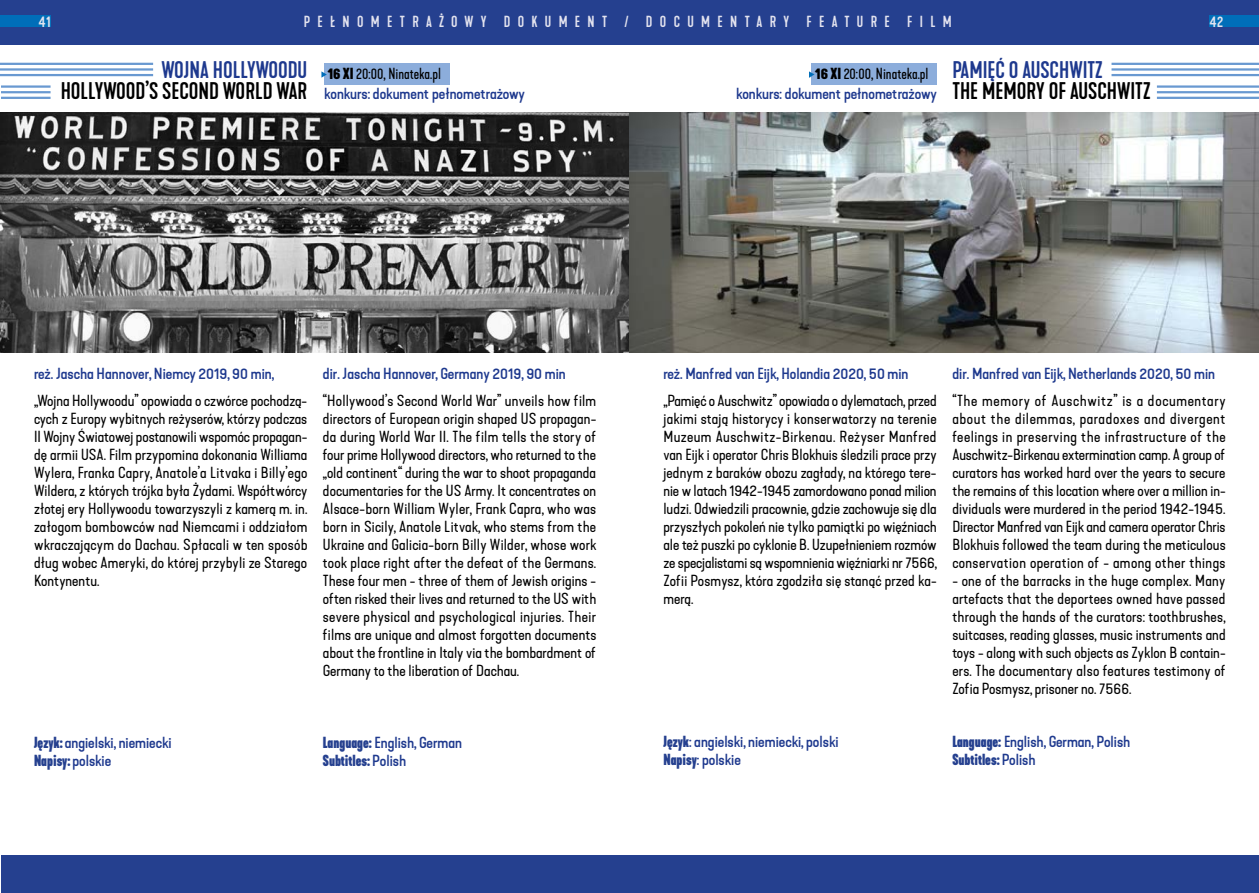
<style>
.page{position:relative;width:1259px;height:893px;background:#fff}
.page>*{position:absolute;margin:0;border:0;box-sizing:border-box;transform-origin:0 0}
.t1{font:500 22.5px "Kapra Neue";color:#1e398e}
.t2{font:500 22.5px "Kapra Neue";color:#000}
.t3{font:expanded 15px/18px "Kapra Neue";letter-spacing:.01em;color:#000;text-align:justify}
.t4{font:500 expanded 15px/18px "Kapra Neue";color:#1e398e}
.t5{font:500 15px "Kapra Neue";letter-spacing:.49em;color:#e3e3ef}
.t6{font:15px "Kapra Neue";color:#000}
.s1{font-weight:700}
.s2{font-stretch:normal;font-size:22.5px;color:#000}
.s3{font-weight:700;font-stretch:condensed;color:#25408f}
</style>
<div class="page">
<div style="left:1px;top:855px;width:1258px;height:38px;background:#25408f"></div>
<div style="left:0;top:0;width:1259px;height:44px;background:#25408f"></div>
<div style="left:0;top:16px;width:51px;height:11px;background:#006eb9"></div>
<div style="left:1210px;top:16px;width:49px;height:11px;background:#006eb9"></div>
<img style="left:0;top:113px;width:1259px;height:240px">
<hr style="left:0;top:63px;width:153px;height:2px;background:#6999d1">
<hr style="left:0;top:68px;width:153px;height:3px;background:#6999d1">
<hr style="left:0;top:74px;width:153px;height:2px;background:#6999d1">
<hr style="left:1111px;top:63px;width:148px;height:2px;background:#6999d1">
<hr style="left:1111px;top:68px;width:148px;height:3px;background:#6999d1">
<hr style="left:1111px;top:74px;width:148px;height:2px;background:#6999d1">
<hr style="left:1px;top:85px;width:50px;height:3px;background:#6999d1">
<hr style="left:1px;top:91px;width:50px;height:2px;background:#6999d1">
<hr style="left:1px;top:97px;width:50px;height:2px;background:#6999d1">
<hr style="left:1157px;top:85px;width:102px;height:3px;background:#6999d1">
<hr style="left:1157px;top:91px;width:102px;height:2px;background:#6999d1">
<hr style="left:1157px;top:97px;width:102px;height:2px;background:#6999d1">
<div style="left:324px;top:64px;width:125px;height:21px;background:#8caddb"></div>
<div style="left:811px;top:64px;width:126px;height:21px;background:#8caddb"></div>
<svg style="left:321px;top:71px;width:6px;height:7px"></svg>
<svg style="left:809px;top:71px;width:5px;height:7px"></svg>
<p class="t5" style="left:39px;top:13px;width:13px">41</p>
<p class="t5" style="left:304px;top:13px;width:649px">PEŁNOMETRAŻOWY DOKUMENT / DOCUMENTARY FEATURE FILM</p>
<p class="t5" style="left:1210px;top:13px;width:15px">42</p>
<h1 class="t1" style="left:161px;top:57px;width:147px">WOJNA HOLLYWOODU</h1>
<h1 class="t2" style="left:61px;top:78px;width:248px">HOLLYWOOD’S SECOND WORLD WAR</h1>
<h1 class="t1" style="left:952px;top:57px;width:152px">PAMIĘĆ O AUSCHWITZ</h1>
<p class="t6" style="left:327px;top:65px;width:115px"><span class="s1">16 XI</span> 20:00, Ninateka.pl</p>
<p class="t6" style="left:815px;top:65px;width:115px"><span class="s1">16 XI</span> 20:00, Ninateka.pl</p>
<p class="t4" style="left:324px;top:85px;width:202px">konkurs: dokument pełnometrażowy</p>
<p class="t4" style="left:736px;top:85px;width:416px">konkurs: dokument pełnometrażowy <span class="s2">THE MEMORY OF AUSCHWITZ</span></p>
<p class="t4" style="left:34px;top:365px;width:241px">reż. Jascha Hannover, Niemcy 2019, 90 min,</p>
<p class="t3" style="left:34px;top:392px;width:275px">„Wojna Hollywoodu” opowiada o czwórce pochodzą&shy;cych z Europy wybitnych reżyserów, którzy podczas II Wojny Światowej postanowili wspomóc propagan&shy;dę armii USA. Film przypomina dokonania Williama Wylera, Franka Capry, Anatole’a Litvaka i Billy’ego Wildera, z których trójka była Żydami. Współtwórcy złotej ery Hollywoodu towarzyszyli z kamerą m. in. załogom bombowców nad Niemcami i oddziałom wkraczającym do Dachau. Spłacali w ten sposób dług wobec Ameryki, do której przybyli ze Starego Kontynentu.</p>
<p class="t4" style="left:323px;top:365px;width:244px">dir. Jascha Hannover, Germany 2019, 90 min</p>
<p class="t3" style="left:323px;top:392px;width:275px">“Hollywood’s Second World War” unveils how film directors of European origin shaped US propagan&shy;da during World War II. The film tells the story of four prime Hollywood directors, who returned to the „old continent“ during the war to shoot propaganda documentaries for the US Army. It concentrates on Alsace-born William Wyler, Frank Capra, who was born in Sicily, Anatole Litvak, who stems from the Ukraine and Galicia-born Billy Wilder, whose work took place right after the defeat of the Germans.<br>These four men - three of them of Jewish origins - often risked their lives and returned to the US with severe physical and psychological injuries. Their films are unique and almost forgotten documents about the frontline in Italy via the bombardment of Germany to the liberation of Dachau.</p>
<p class="t4" style="left:34px;top:734px;width:139px"><span class="s3">Język:</span> angielski, niemiecki<br><span class="s3">Napisy:</span> polskie</p>
<p class="t4" style="left:323px;top:734px;width:141px"><span class="s3">Language:</span> English, German<br><span class="s3">Subtitles:</span> Polish</p>
<p class="t4" style="left:663px;top:365px;width:247px">reż. Manfred van Eijk, Holandia 2020, 50 min</p>
<p class="t3" style="left:663px;top:392px;width:275px">„Pamięć o Auschwitz” opowiada o dylematach, przed jakimi stają historycy i konserwatorzy na terenie Muzeum Auschwitz-Birkenau. Reżyser Manfred van Eijk i operator Chris Blokhuis śledzili prace przy jednym z baraków obozu zagłady, na którego tere&shy;nie w latach 1942-1945 zamordowano ponad milion ludzi. Odwiedzili pracownie, gdzie zachowuje się dla przyszłych pokoleń nie tylko pamiątki po więźniach ale też puszki po cyklonie B. Uzupełnieniem rozmów ze specjalistami są wspomnienia więźniarki nr 7566, Zofii Posmysz, która zgodziła się stanąć przed ka&shy;merą.</p>
<p class="t4" style="left:663px;top:733px;width:176px"><span class="s3">Język</span>: angielski, niemiecki, polski<br><span class="s3">Napisy</span>: polskie</p>
<p class="t4" style="left:952px;top:365px;width:264px">dir. Manfred van Eijk, Netherlands 2020, 50 min</p>
<p class="t3" style="left:952px;top:392px;width:275px">“The memory of Auschwitz” is a documentary about the dilemmas, paradoxes and divergent feelings in preserving the infrastructure of the Auschwitz-Birkenau extermination camp. A group of curators has worked hard over the years to secure the remains of this location where over a million in&shy;dividuals were murdered in the period 1942-1945.<br>Director Manfred van Eijk and camera operator Chris Blokhuis followed the team during the meticulous conservation operation of - among other things</p>
<p class="t3" style="left:952px;top:572px;width:275px">- one of the barracks in the huge complex. Many artefacts that the deportees owned have passed through the hands of the curators: toothbrushes, suitcases, reading glasses, music instruments and toys - along with such objects as Zyklon B contain&shy;ers. The documentary also features testimony of Zofia Posmysz, prisoner no. 7566.</p>
<p class="t4" style="left:952px;top:733px;width:179px"><span class="s3">Language:</span> English, German, Polish<br><span class="s3">Subtitles:</span> Polish</p>
</div>
